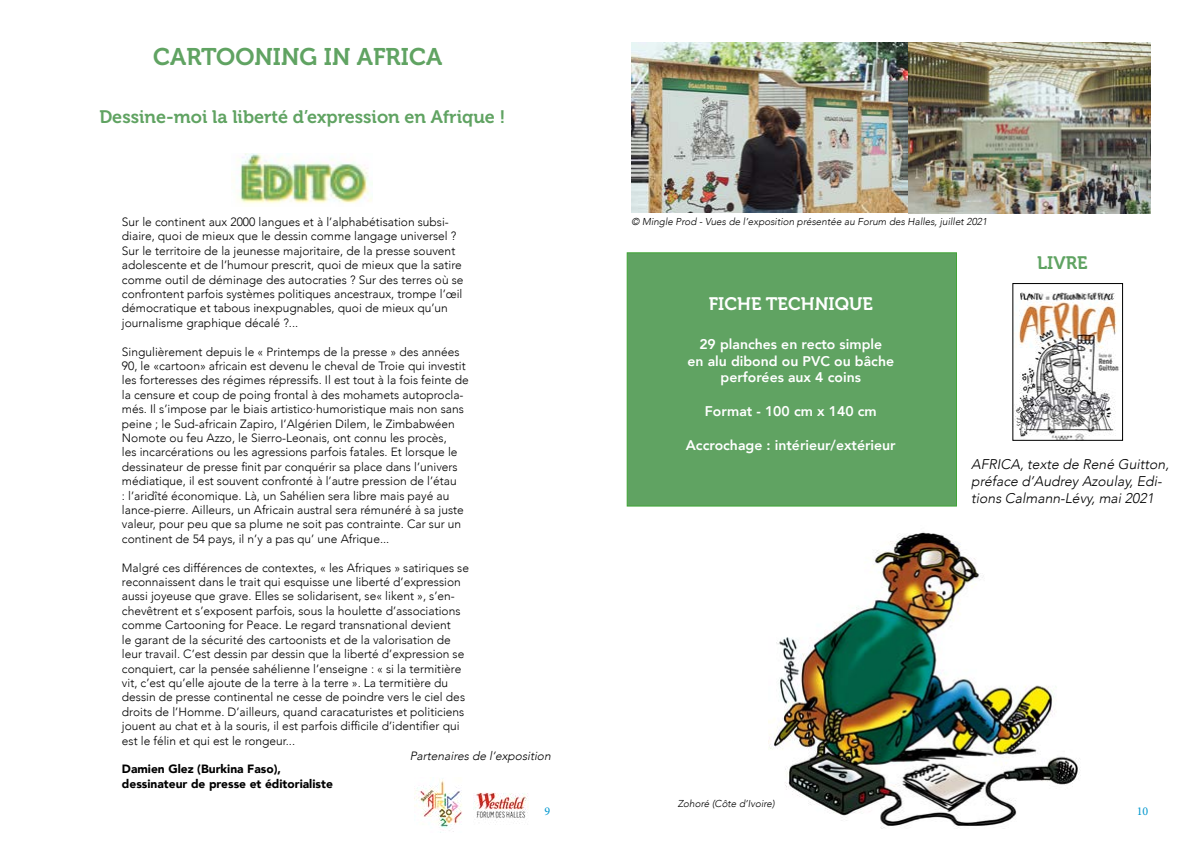
<style>
.page{position:relative;width:1191px;height:842px;background:#fff}
.page>*{position:absolute;margin:0;border:0;box-sizing:border-box;transform-origin:0 0}
.t1{font:24px "Museo 700";color:#60a362}
.t2{font:18px "Museo 700";color:#60a362}
.t3{font:18px "Museo 700";color:#fff}
.t4{font:18px "Museo 700";color:#5fa362}
.t5{font:800 14px/16.8px "Avenir";color:#fff;text-align:center}
.t6{font:italic 300 14px/16.8px "Avenir";color:#000}
.t7{font:300 12px/14.4px "Avenir";color:#000}
.t8{font:900 12px/14.4px "Avenir";color:#000}
.t9{font:italic 300 12px "Avenir";color:#000}
.t10{font:12px "Minion Pro";color:#0097ce}
.t11{font:italic 300 10px "Avenir";color:#000}
</style>
<div class="page">
<img style="left:237px;top:153px;width:136px;height:51px">
<img style="left:631px;top:42px;width:519px;height:171px">
<div style="left:626px;top:252px;width:331px;height:254px;background:#60a362;border:1px solid #3fa535"></div>
<img style="left:768px;top:532px;width:312px;height:296px">
<img style="left:1014px;top:292px;width:105px;height:147px">
<div style="left:1012px;top:283px;width:111px;height:158px;border:1px solid #000"></div>
<img style="left:414px;top:779px;width:48px;height:54px">
<img style="left:473px;top:792px;width:55px;height:29px">
<h1 class="t1" style="left:153px;top:43px;width:290px">CARTOONING IN AFRICA</h1>
<h2 class="t2" style="left:99px;top:106px;width:408px">Dessine-moi la liberté d’expression en Afrique !</h2>
<p class="t7" style="left:122px;top:215px;width:343px">Sur le continent aux 2000 langues et à l’alphabétisation subsi&shy;diaire, quoi de mieux que le dessin comme langage universel ?<br>Sur le territoire de la jeunesse majoritaire, de la presse souvent adolescente et de l’humour prescrit, quoi de mieux que la satire comme outil de déminage des autocraties ? Sur des terres où se confrontent parfois systèmes politiques ancestraux, trompe l’œil démocratique et tabous inexpugnables, quoi de mieux qu’un journalisme graphique décalé ?...</p>
<p class="t7" style="left:122px;top:344px;width:348px">Singulièrement depuis le « Printemps de la presse » des années 90, le «cartoon» africain est devenu le cheval de Troie qui investit les forteresses des régimes répressifs. Il est tout à la fois feinte de la censure et coup de poing frontal à des mohamets autoprocla&shy;més. Il s’impose par le biais artistico·humoristique mais non sans peine ; le Sud-africain Zapiro, I’Algérien Dilem, le Zimbabwéen Nomote ou feu Azzo, le Sierro-Leonais, ont connu les procès,<br>les incarcérations ou les agressions parfois fatales. Et lorsque le dessinateur de presse finit par conquérir sa place dans l’univers médiatique, il est souvent confronté à l’autre pression de l’étau<br>: l’aridîté économique. Là, un Sahélien sera libre mais payé au lance-pierre. Ailleurs, un Africain austral sera rémunéré à sa juste valeur, pour peu que sa plume ne soit pas contrainte. Car sur un continent de 54 pays, il n’y a pas qu’ une Afrique...</p>
<p class="t7" style="left:122px;top:560px;width:349px">Malgré ces différences de contextes, « les Afriques » satiriques se reconnaissent dans le trait qui esquisse une liberté d’expression aussi joyeuse que grave. Elles se solidarisent, se« likent », s’en&shy;chevêtrent et s’exposent parfois, sous la houlette d’associations comme Cartooning for Peace. Le regard transnational devient<br>le garant de la sécurité des cartoonists et de la valorisation de leur travail. C’est dessin par dessin que la liberté d’expression se conquiert, car la pensée sahélienne l’enseigne : « si la termitière vit, c’est qu’elle ajoute de la terre à la terre ». La termitière du dessin de presse continental ne cesse de poindre vers le ciel des droits de l’Homme. D’ailleurs, quand caracaturistes et politiciens jouent au chat et à la souris, il est parfois difficile d’identifier qui est le félin et qui est le rongeur...</p>
<p class="t8" style="left:122px;top:762px;width:212px">Damien Glez (Burkina Faso), dessinateur de presse et éditorialiste</p>
<p class="t9" style="left:410px;top:749px;width:145px">Partenaires de l’exposition</p>
<p class="t11" style="left:631px;top:216px;width:357px">© Mingle Prod - Vues de l’exposition présentée au Forum des Halles, juillet 2021</p>
<h2 class="t3" style="left:708px;top:294px;width:165px">FICHE TECHNIQUE</h2>
<p class="t5" style="left:687px;top:336px;width:208px">29 planches en recto simple<br>en alu dibond ou PVC ou bâche perforées aux 4 coins</p>
<p class="t5" style="left:705px;top:403px;width:173px">Format - 100 cm x 140 cm</p>
<p class="t5" style="left:686px;top:436px;width:211px">Accrochage : intérieur/extérieur</p>
<h2 class="t4" style="left:1037px;top:252px;width:52px">LIVRE</h2>
<p class="t6" style="left:971px;top:456px;width:202px">AFRICA, texte de René Guitton, préface d’Audrey Azoulay, Edi&shy;tions Calmann-Lévy, mai 2021</p>
<p class="t11" style="left:677px;top:798px;width:98px">Zohoré (Côte d’Ivoire)</p>
<p class="t10" style="left:544px;top:803px;width:7px">9</p>
<p class="t10" style="left:1136px;top:803px;width:13px">10</p>
</div>
